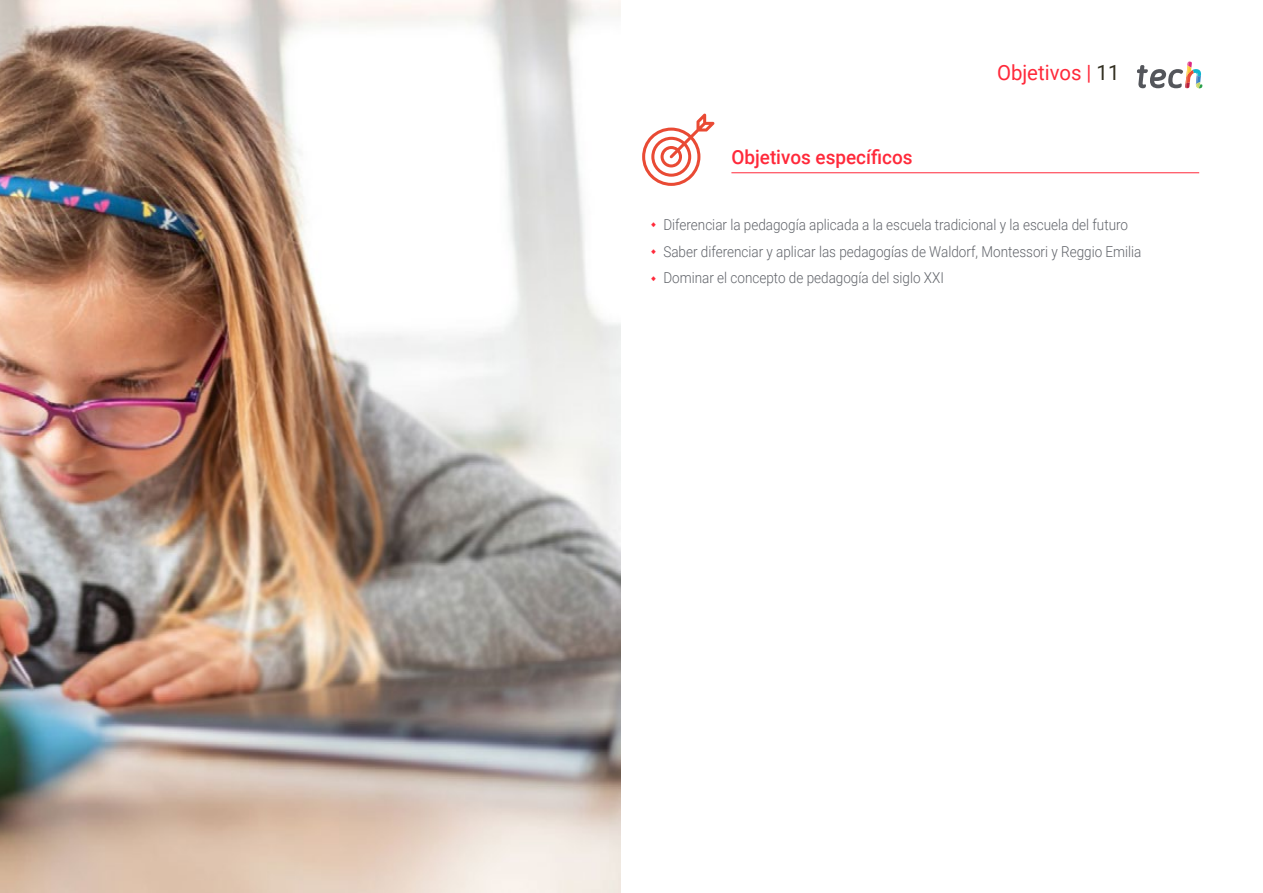
<style>
.page{position:relative;width:1263px;height:893px;background:#fff}
.page>*{position:absolute;margin:0;border:0;box-sizing:border-box;transform-origin:0 0}
.t1{font:21px "Roboto";color:#ff293a}
.t2{font:500 19.5px "Roboto";color:#ff293a}
.t3{font:300 15px/26.7px "Roboto";color:#61646a;scale:.9 1}
.s1{color:#312e20}
</style>
<div class="page">
<hr style="left:731px;top:172px;width:468px;height:1px;background:#ff293a">
<svg style="left:642px;top:113px;width:72px;height:73px"></svg>
<img style="left:0;top:0;width:621px;height:893px">
<svg style="left:1137px;top:62px;width:65px;height:27px"></svg>
<h2 class="t2" style="left:731px;top:144px;width:183px">Objetivos específicos</h2>
<h1 class="t1" style="left:997px;top:57px;width:124px">Objetivos | <span class="s1">11</span></h1>
<p class="t3" style="left:663px;top:211px;width:533px">Diferenciar la pedagogía aplicada a la escuela tradicional y la escuela del futuro<br>Saber diferenciar y aplicar las pedagogías de Waldorf, Montessori y Reggio Emilia<br>Dominar el concepto de pedagogía del siglo XXI</p>
</div>
